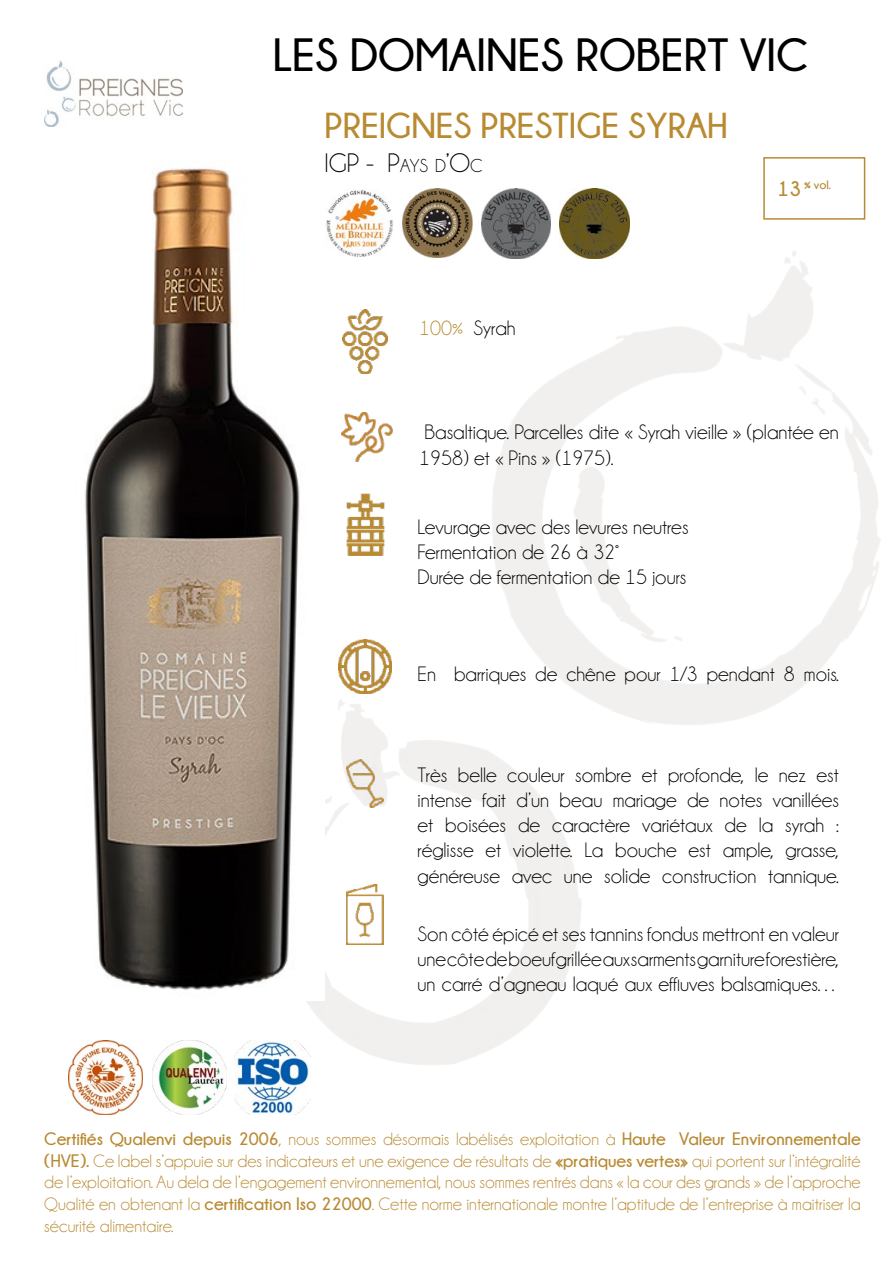
<style>
.page{position:relative;width:893px;height:1263px;background:#fff}
.page>*{position:absolute;margin:0;border:0;box-sizing:border-box;transform-origin:0 0}
.t1{font:700 46.5px "Champagne&Limousines";color:#000}
.t2{font:700 36px "Champagne&Limousines";color:#b88a32}
.t3{font:27px "Champagne&Limousines";color:#000}
.t4{font:21px/25.2px "Champagne&Limousines";color:#000;text-align:justify}
.t5{font:18px/21.6px "Champagne&Limousines";color:#b88a32;text-align:justify}
.t6{font:700 12.3px "Champagne&Limousines";color:#b88a32}
.s1{font-size:18.9px}
.s2{color:#b88a32}
.s3{font-size:21px}
.s4{font-weight:700}
</style>
<div class="page">
<img style="left:69px;top:1040px;width:74px;height:74px">
<img style="left:152px;top:1040px;width:74px;height:74px">
<img style="left:235px;top:1040px;width:75px;height:74px">
<img style="left:472px;top:182px;width:408px;height:543px">
<img style="left:276px;top:686px;width:309px;height:386px">
<img style="left:44px;top:60px;width:139px;height:67px">
<div style="left:763px;top:157px;width:102px;height:63px;border:2px solid #b88a32"></div>
<img style="left:343px;top:309px;width:44px;height:64px">
<img style="left:341px;top:412px;width:52px;height:50px">
<img style="left:347px;top:759px;width:37px;height:49px">
<img style="left:339px;top:640px;width:52px;height:53px">
<img style="left:346px;top:493px;width:38px;height:63px">
<img style="left:346px;top:884px;width:38px;height:61px">
<img style="left:326px;top:189px;width:67px;height:68px">
<img style="left:403px;top:188px;width:69px;height:70px">
<img style="left:481px;top:188px;width:70px;height:70px">
<img style="left:559px;top:188px;width:70px;height:70px">
<img style="left:85px;top:168px;width:240px;height:833px">
<h1 class="t1" style="left:273px;top:29px;width:537px">LES DOMAINES ROBERT VIC</h1>
<h2 class="t2" style="left:325px;top:106px;width:404px">PREIGNES PRESTIGE SYRAH</h2>
<p class="t3" style="left:325px;top:149px;width:159px">IGP - P<span class="s1">AYS D</span>’O<span class="s1">C</span></p>
<p class="t4" style="left:419px;top:316px;width:98px"><span class="s2">100%</span> Syrah</p>
<p class="t6" style="left:778px;top:178px;width:55px"><span class="s3">13</span> % vol.</p>
<p class="t4" style="left:419px;top:420px;width:421px">Basaltique. Parcelles dite « Syrah vieille » (plantée en<br>1958) et « Pins » (1975).</p>
<p class="t4" style="left:418px;top:514px;width:272px;text-align:left">Levurage avec des levures neutres<br>Fermentation de 26 à 32°<br>Durée de fermentation de 15 jours</p>
<p class="t4" style="left:418px;top:662px;width:423px">En barriques de chêne pour 1/3 pendant 8 mois.</p>
<p class="t4" style="left:418px;top:762px;width:423px">Très belle couleur sombre et profonde, le nez est intense fait d’un beau mariage de notes vanillées et boisées de caractère variétaux de la syrah : réglisse et violette. La bouche est ample, grasse, généreuse avec une solide construction tannique.</p>
<p class="t4" style="left:418px;top:921px;width:423px">Son côté épicé et ses tannins fondus mettront en valeur une côte de boeuf grillée aux sarments garniture forestière, un carré d’agneau laqué aux effluves balsamiques…</p>
<p class="t5" style="left:44px;top:1128px;width:818px"><span class="s4">Certifiés Qualenvi depuis 2006</span>, nous sommes désormais labélisés exploitation à <span class="s4">Haute Valeur Environnementale (HVE).</span> Ce label s’appuie sur des indicateurs et une exigence de résultats de <span class="s4">«pratiques vertes»</span> qui portent sur l’intégralité de l’exploitation. Au dela de l’engagement environnemental, nous sommes rentrés dans « la cour des grands » de l’approche Qualité en obtenant la <span class="s4">certification Iso 22000</span>. Cette norme internationale montre l’aptitude de l’entreprise à maitriser la sécurité alimentaire.</p>
</div>
